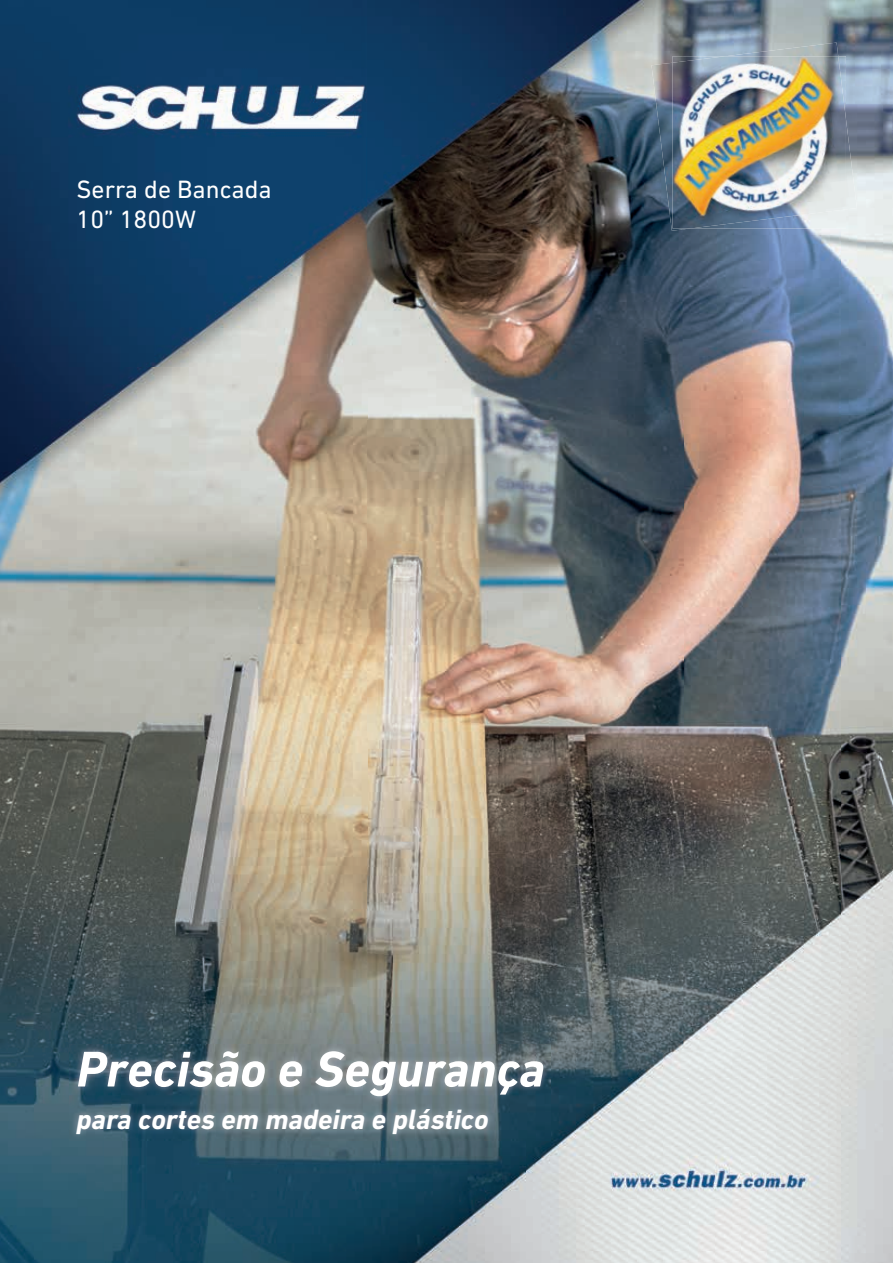
<style>
.page{position:relative;width:893px;height:1263px;background:#fff}
.page>*{position:absolute;margin:0;border:0;box-sizing:border-box;transform-origin:0 0}
.t1{font:italic 700 51px "DIN Next CYR";color:#fff}
.t2{font:italic 700 28.5px "DIN Next CYR";color:#fff}
.t3{font:25.5px/30.6px "DIN Next CYR";color:#fff}
</style>
<div class="page">
<img style="left:0;top:0;width:683px;height:1052px">
<img style="left:683px;top:0;width:210px;height:104px">
<img style="left:841px;top:104px;width:52px;height:1159px">
<img style="left:683px;top:231px;width:158px;height:821px">
<img style="left:0;top:1052px;width:104px;height:211px">
<img style="left:526px;top:1052px;width:315px;height:211px">
<img style="left:104px;top:1140px;width:422px;height:123px">
<img style="left:69px;top:1044px;width:481px;height:96px">
<img style="left:651px;top:43px;width:206px;height:188px">
<p class="t3" style="left:77px;top:173px;width:197px">Serra de Bancada<br>10” 1800W</p>
<h1 class="t1" style="left:77px;top:1039px;width:470px">Precisão e Segurança</h1>
<p class="t2" style="left:77px;top:1102px;width:413px">para cortes em madeira e plástico</p>
</div>
